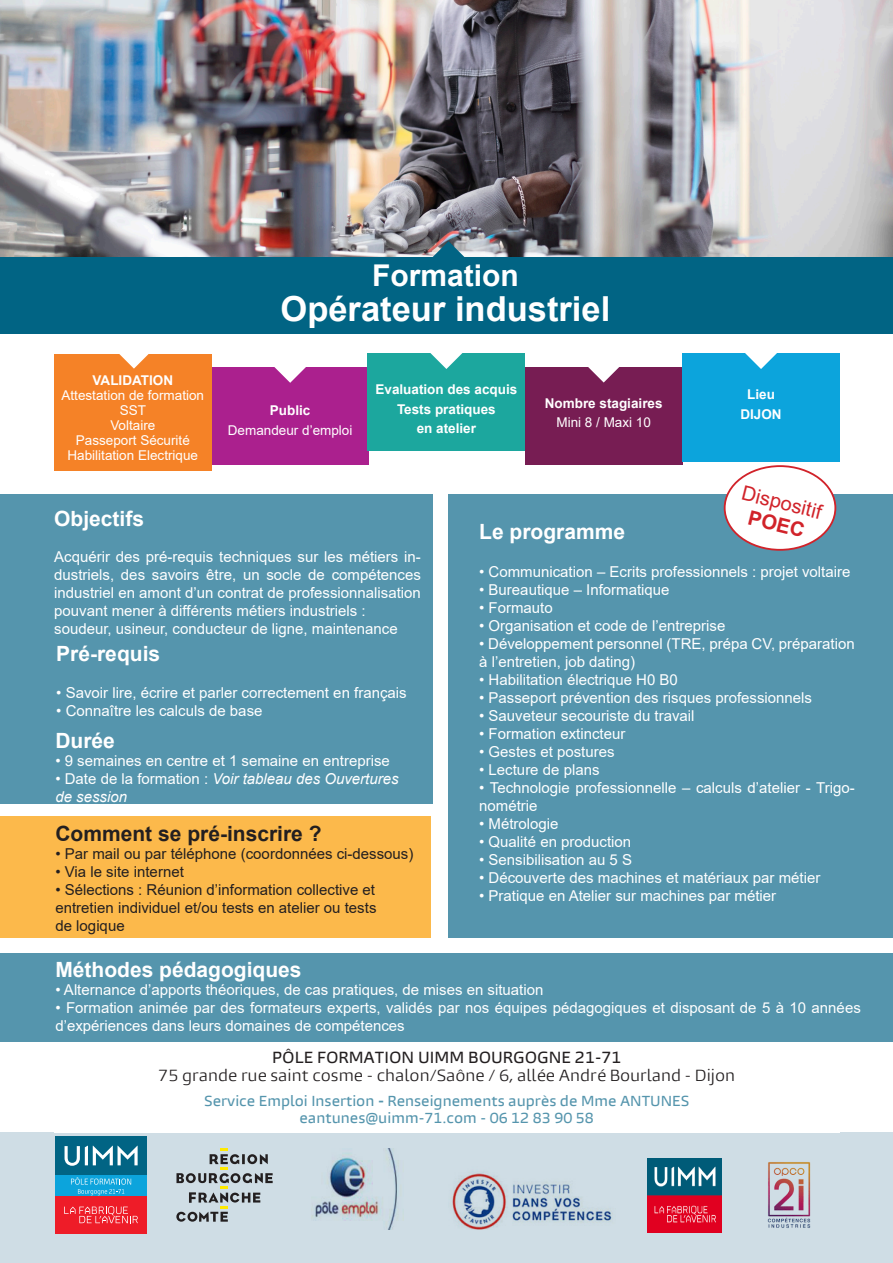
<style>
.page{position:relative;width:893px;height:1263px;background:#fff}
.page>*{position:absolute;margin:0;border:0;box-sizing:border-box;transform-origin:0 0}
.t1{font:700 34.5px "Arial";color:#fff}
.t2{font:700 30px "Arial";color:#fff}
.t3{font:700 21px "Arial";color:#fff}
.t4{font:700 21px "Arial";color:#231f20}
.t5{font:20.25px "Arial";color:#d1232a}
.t6{font:700 20.25px "Arial";color:#d1232a}
.t7{font:15px/18px "Arial";color:#fff}
.t8{font:15px "Arial";color:#231f20}
.t9{font:15px "Burlingame Pro";color:#231f20}
.t10{font:italic 15px "Arial";color:#fff}
.t11{font:500 15px "Burlingame Pro";color:#231f20}
.t12{font:13.5px "Arial";color:#fff}
.t13{font:500 13.5px "Burlingame Pro";color:#5595ad}
.t14{font:700 13.5px "Arial";color:#fff}
.s1{font-style:normal}
.s2{font-weight:700}
</style>
<div class="page">
<div style="left:0;top:495px;width:432px;height:309px;background:#5595ad"></div>
<div style="left:0;top:953px;width:893px;height:89px;background:#5595ad"></div>
<div style="left:449px;top:495px;width:444px;height:443px;background:#5595ad"></div>
<div style="left:0;top:816px;width:431px;height:122px;background:#fcb94b"></div>
<img style="left:0;top:0;width:893px;height:257px">
<div style="left:0;top:257px;width:893px;height:77px;background:#016484"></div>
<svg style="left:432px;top:241px;width:33px;height:16px"></svg>
<div style="left:212px;top:367px;width:157px;height:98px;background:#ab208e"></div>
<svg style="left:274px;top:367px;width:32px;height:16px"></svg>
<div style="left:54px;top:354px;width:158px;height:117px;background:#f58227"></div>
<svg style="left:119px;top:354px;width:30px;height:15px"></svg>
<div style="left:525px;top:367px;width:157px;height:97px;background:#771d53"></div>
<svg style="left:588px;top:367px;width:31px;height:16px"></svg>
<div style="left:682px;top:353px;width:158px;height:108px;background:#0ca4dc"></div>
<svg style="left:745px;top:353px;width:32px;height:16px"></svg>
<div style="left:0;top:1132px;width:893px;height:131px;background:#cfdde5"></div>
<img style="left:648px;top:1158px;width:69px;height:74px">
<img style="left:312px;top:1148px;width:92px;height:82px">
<div style="left:55px;top:1136px;width:92px;height:39px;background:#016484"></div>
<svg style="left:65px;top:1145px;width:73px;height:21px"></svg>
<div style="left:55px;top:1195px;width:92px;height:39px;background:#ee1c28"></div>
<svg style="left:64px;top:1206px;width:74px;height:17px"></svg>
<div style="left:55px;top:1175px;width:92px;height:20px;background:#0ca4dc"></div>
<svg style="left:71px;top:1177px;width:60px;height:18px"></svg>
<img style="left:452px;top:1171px;width:161px;height:59px">
<svg style="left:176px;top:1149px;width:97px;height:73px"></svg>
<img style="left:717px;top:1158px;width:94px;height:75px">
<div style="left:725px;top:466px;width:110px;height:84px;background:#fff;border-radius:50%"></div>
<div style="left:724px;top:465px;width:112px;height:86px;border:2px solid #d1232a;border-radius:50%"></div>
<div style="left:368px;top:353px;width:157px;height:98px;background:#1ca79e"></div>
<svg style="left:430px;top:353px;width:33px;height:16px"></svg>
<p class="t14" style="left:93px;top:371px;width:82px">VALIDATION</p>
<p class="t12" style="left:62px;top:386px;width:144px">Attestation de formation</p>
<p class="t12" style="left:120px;top:401px;width:28px">SST</p>
<p class="t12" style="left:110px;top:416px;width:47px">Voltaire</p>
<p class="t12" style="left:76px;top:431px;width:116px">Passeport Sécurité</p>
<p class="t12" style="left:68px;top:446px;width:132px">Habilitation Electrique</p>
<p class="t2" style="left:372px;top:254px;width:148px">Formation</p>
<p class="t1" style="left:281px;top:284px;width:331px">Opérateur industriel</p>
<p class="t14" style="left:270px;top:401px;width:42px">Public</p>
<p class="t12" style="left:228px;top:421px;width:126px">Demandeur d’emploi</p>
<p class="t14" style="left:375px;top:380px;width:143px">Evaluation des acquis</p>
<p class="t14" style="left:397px;top:399px;width:100px">Tests pratiques</p>
<p class="t14" style="left:417px;top:419px;width:61px">en atelier</p>
<p class="t14" style="left:545px;top:393px;width:119px">Nombre stagiaires</p>
<p class="t12" style="left:556px;top:413px;width:96px">Mini 8 / Maxi 10</p>
<p class="t14" style="left:747px;top:385px;width:29px">Lieu</p>
<p class="t14" style="left:740px;top:404px;width:43px">DIJON</p>
<p class="t3" style="left:54px;top:504px;width:91px">Objectifs</p>
<p class="t7" style="left:54px;top:548px;width:368px;text-align:justify">Acquérir des pré-requis techniques sur les métiers in&shy;dustriels, des savoirs être, un socle de compétences industriel en amont d’un contrat de professionnalisation pouvant mener à différents métiers industriels :</p>
<p class="t7" style="left:54px;top:620px;width:345px">soudeur, usineur, conducteur de ligne, maintenance</p>
<p class="t3" style="left:56px;top:638px;width:105px">Pré-requis</p>
<p class="t7" style="left:56px;top:684px;width:352px">• Savoir lire, écrire et parler correctement en français</p>
<p class="t7" style="left:56px;top:702px;width:208px">• Connaître les calculs de base</p>
<p class="t3" style="left:55px;top:725px;width:61px">Durée</p>
<p class="t7" style="left:55px;top:751px;width:336px">• 9 semaines en centre et 1 semaine en entreprise</p>
<p class="t10" style="left:55px;top:769px;width:345px"><span class="s1">• Date de la formation :</span> Voir tableau des Ouvertures</p>
<p class="t10" style="left:55px;top:787px;width:73px">de session</p>
<p class="t4" style="left:55px;top:818px;width:268px">Comment se pré-inscrire ?</p>
<p class="t8" style="left:55px;top:843px;width:359px">• Par mail ou par téléphone (coordonnées ci-dessous)</p>
<p class="t8" style="left:55px;top:861px;width:130px">• Via le site internet</p>
<p class="t8" style="left:55px;top:879px;width:321px">• Sélections : Réunion d’information collective et</p>
<p class="t8" style="left:55px;top:897px;width:322px">entretien individuel et/ou tests en atelier ou tests</p>
<p class="t8" style="left:55px;top:915px;width:71px">de logique</p>
<p class="t5" style="left:745px;top:479px;width:83px;rotate:14deg">Dispositif</p>
<p class="t6" style="left:752px;top:503px;width:59px;rotate:14deg">POEC</p>
<p class="t3" style="left:479px;top:517px;width:147px">Le programme</p>
<p class="t7" style="left:479px;top:562px;width:373px">• Communication – Ecrits professionnels : projet voltaire</p>
<p class="t7" style="left:479px;top:580px;width:192px">• Bureautique – Informatique</p>
<p class="t7" style="left:479px;top:598px;width:75px">• Formauto</p>
<p class="t7" style="left:479px;top:616px;width:248px">• Organisation et code de l’entreprise</p>
<p class="t7" style="left:479px;top:634px;width:377px">• Développement personnel (TRE, prépa CV, préparation à l’entretien, job dating)</p>
<p class="t7" style="left:479px;top:670px;width:200px">• Habilitation électrique H0 B0</p>
<p class="t7" style="left:479px;top:688px;width:334px">• Passeport prévention des risques professionnels</p>
<p class="t7" style="left:479px;top:706px;width:217px">• Sauveteur secouriste du travail</p>
<p class="t7" style="left:479px;top:724px;width:148px">• Formation extincteur</p>
<p class="t7" style="left:479px;top:742px;width:137px">• Gestes et postures</p>
<p class="t7" style="left:479px;top:760px;width:122px">• Lecture de plans</p>
<p class="t7" style="left:479px;top:778px;width:377px">• Technologie professionnelle – calculs d’atelier - Trigo&shy;nométrie</p>
<p class="t7" style="left:479px;top:814px;width:81px">• Métrologie</p>
<p class="t7" style="left:479px;top:832px;width:153px">• Qualité en production</p>
<p class="t7" style="left:479px;top:850px;width:154px">• Sensibilisation au 5 S</p>
<p class="t7" style="left:479px;top:868px;width:343px">• Découverte des machines et matériaux par métier</p>
<p class="t7" style="left:479px;top:886px;width:299px">• Pratique en Atelier sur machines par métier</p>
<p class="t3" style="left:55px;top:955px;width:248px">Méthodes pédagogiques</p>
<p class="t7" style="left:55px;top:980px;width:489px">• Alternance d’apports théoriques, de cas pratiques, de mises en situation</p>
<p class="t7" style="left:55px;top:998px;width:807px">• Formation animée par des formateurs experts, validés par nos équipes pédagogiques et disposant de 5 à 10 années d’expériences dans leurs domaines de compétences</p>
<p class="t11" style="left:272px;top:1047px;width:351px">PÔLE FORMATION UIMM BOURGOGNE 21-71</p>
<p class="t9" style="left:158px;top:1065px;width:579px">75 grande rue saint cosme - chalon/Saône / 6, allée André Bourland - Dijon</p>
<p class="t13" style="left:204px;top:1092px;width:487px">Service Emploi Insertion <span class="s2">-</span> Renseignements auprès de Mme ANTUNES</p>
<p class="t13" style="left:299px;top:1109px;width:296px">eantunes@uimm-71.com - 06 12 83 90 58</p>
</div>
